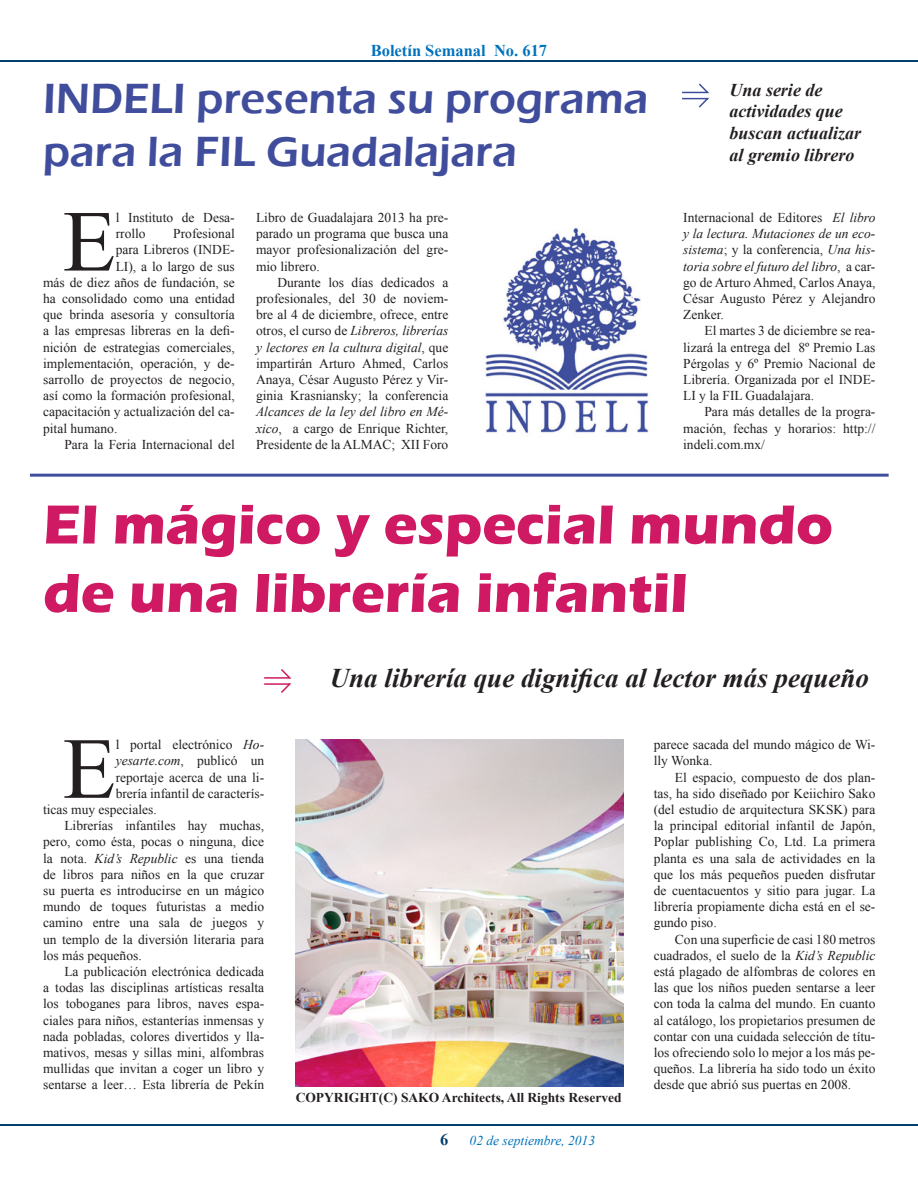
<style>
.page{position:relative;width:918px;height:1188px;background:#fff}
.page>*{position:absolute;margin:0;border:0;box-sizing:border-box;transform-origin:0 0}
.Cuerpo_de_Texto{font:86.85px "Times New Roman";color:#231f20}
.Cabeza_principal{font:700 57px/68.4px "Eras ITC";color:#cf1963}
.Cabeza_secundaria{font:600 43.5px/52.2px "Eras ITC";color:#404d9c}
.Bajada{font:italic 700 27px "Times New Roman";color:#231f20}
.Bajada-2{font:italic 700 18px/21.6px "Times New Roman";color:#231f20}
.t1{font:700 16.5px "Times New Roman";color:#0072bc}
.t2{font:700 16.5px "Times New Roman";color:#004071}
.Cuerpo_de_Texto-2{font:13.5px/16.2px "Times New Roman";color:#231f20;text-align:justify}
.Pie_de_foto{font:700 13.5px "Times New Roman";color:#231f20}
.Cuerpo_de_Texto-3{font:italic 13.5px "Times New Roman";color:#231f20}
.t3{font:italic 13.5px "Times New Roman";color:#0072bc}
.s1{font-style:italic}
.s2{font-style:normal}
</style>
<div class="page">
<hr style="left:1px;top:1124px;width:917px;height:2px;background:#004071">
<hr style="left:1px;top:60px;width:917px;height:2px;background:#004071">
<svg style="left:682px;top:83px;width:28px;height:25px"></svg>
<svg style="left:264px;top:669px;width:28px;height:24px"></svg>
<img style="left:485px;top:228px;width:164px;height:206px">
<hr style="left:30px;top:474px;width:859px;height:3px;background:#404d9c">
<img style="left:296px;top:740px;width:327px;height:347px">
<p class="t1" style="left:371px;top:39px;width:178px">Boletín Semanal No. 617</p>
<p class="Cabeza_secundaria" style="left:43px;top:73px;width:607px">INDELI presenta su programa para la FIL Guadalajara</p>
<p class="Bajada-2" style="left:729px;top:78px;width:133px">Una serie de actividades que buscan actualizar al gremio librero</p>
<p class="Cuerpo_de_Texto-2" style="left:256px;top:209px;width:194px">Libro de Guadalajara 2013 ha pre&shy;parado un programa que busca una mayor profesionalización del gre&shy;mio librero.</p>
<p class="Cuerpo_de_Texto-2" style="left:256px;top:274px;width:194px;text-indent:21px">Durante los días dedicados a profesionales, del 30 de noviem&shy;bre al 4 de diciembre, ofrece, entre otros, el curso de <span class="s1">Libreros, librerías y lectores en la cultura digital</span>, que impartirán Arturo Ahmed, Carlos Anaya, César Augusto Pérez y Vir&shy;ginia Krasniansky; la conferencia <span class="s1">Alcances de la ley del libro en Mé&shy;xico</span>, a cargo de Enrique Richter, Presidente de la ALMAC; XII Foro</p>
<p class="Cuerpo_de_Texto" style="left:63px;top:183px;width:55px">E</p>
<p class="Cuerpo_de_Texto-2" style="left:116px;top:209px;width:121px">l Instituto de Desa&shy;rrollo</p>
<p class="Cuerpo_de_Texto-2" style="left:683px;top:209px;width:194px">Internacional de Editores <span class="s1">El libro y la lectura. Mutaciones de un eco&shy;sistema</span>; y la conferencia, <span class="s1">Una his&shy;toria sobre el futuro del libro</span>, a car&shy;go de Arturo Ahmed, Carlos Anaya, César Augusto Pérez y Alejandro Zenker.</p>
<p class="Cuerpo_de_Texto-2" style="left:683px;top:323px;width:194px;text-indent:21px">El martes 3 de diciembre se rea&shy;lizará la entrega del 8º Premio Las Pérgolas y 6º Premio Nacional de Librería. Organizada por el INDE-LI y la FIL Guadalajara.</p>
<p class="Cuerpo_de_Texto-2" style="left:683px;top:404px;width:194px;text-indent:21px">Para más detalles de la progra&shy;mación, fechas y horarios: http:// indeli.com.mx/</p>
<p class="Cuerpo_de_Texto-2" style="left:173px;top:225px;width:63px">Profesional</p>
<p class="Cuerpo_de_Texto-2" style="left:116px;top:242px;width:121px">para Libreros (INDE-</p>
<p class="Cuerpo_de_Texto-2" style="left:116px;top:258px;width:121px">LI), a lo largo de sus</p>
<p class="Cuerpo_de_Texto-2" style="left:43px;top:274px;width:193px">más de diez años de fundación, se</p>
<p class="Cuerpo_de_Texto-2" style="left:43px;top:290px;width:193px">ha consolidado como una entidad</p>
<p class="Cuerpo_de_Texto-2" style="left:43px;top:306px;width:193px">que brinda asesoría y consultoría</p>
<p class="Cuerpo_de_Texto-2" style="left:43px;top:323px;width:193px">a las empresas libreras en la defi-</p>
<p class="Cuerpo_de_Texto-2" style="left:43px;top:339px;width:193px">nición de estrategias comerciales,</p>
<p class="Cuerpo_de_Texto-2" style="left:43px;top:355px;width:193px">implementación, operación, y de-</p>
<p class="Cuerpo_de_Texto-2" style="left:43px;top:371px;width:193px">sarrollo de proyectos de negocio,</p>
<p class="Cuerpo_de_Texto-2" style="left:43px;top:387px;width:193px">así como la formación profesional,</p>
<p class="Cuerpo_de_Texto-2" style="left:43px;top:404px;width:193px">capacitación y actualización del ca-</p>
<p class="Cuerpo_de_Texto-2" style="left:43px;top:420px;width:76px">pital humano.</p>
<p class="Cuerpo_de_Texto-2" style="left:64px;top:436px;width:172px">Para la Feria Internacional del</p>
<p class="Cabeza_principal" style="left:43px;top:491px;width:791px">El mágico y especial mundo de una librería infantil</p>
<p class="Cuerpo_de_Texto" style="left:63px;top:710px;width:55px">E</p>
<p class="Cuerpo_de_Texto-2" style="left:116px;top:736px;width:150px">l portal electrónico <span class="s1">Ho-</span></p>
<p class="Cuerpo_de_Texto-3" style="left:116px;top:752px;width:150px">yesarte.com<span class="s2">, publicó un</span></p>
<p class="Cuerpo_de_Texto-2" style="left:116px;top:769px;width:150px">reportaje acerca de una li-</p>
<p class="Cuerpo_de_Texto-2" style="left:116px;top:785px;width:150px">brería infantil de caracterís-</p>
<p class="Cuerpo_de_Texto-2" style="left:43px;top:801px;width:115px">ticas muy especiales.</p>
<p class="Cuerpo_de_Texto-2" style="left:43px;top:817px;width:223px;text-indent:21px">Librerías infantiles hay muchas, pero, como ésta, pocas o ninguna, dice la nota. <span class="s1">Kid’s Republic</span> es una tienda de libros para niños en la que cruzar su puerta es introducirse en un mágico mundo de toques futuristas a medio camino entre una sala de juegos y un templo de la diversión literaria para los más pequeños.</p>
<p class="Cuerpo_de_Texto-2" style="left:43px;top:963px;width:223px;text-indent:21px">La publicación electrónica dedicada a todas las disciplinas artísticas resalta los toboganes para libros, naves espa&shy;ciales para niños, estanterías inmensas y nada pobladas, colores divertidos y lla&shy;mativos, mesas y sillas mini, alfombras mullidas que invitan a coger un libro y sentarse a leer… Esta librería de Pekín</p>
<p class="Bajada" style="left:330px;top:659px;width:541px">Una librería que dignifica al lector más pequeño</p>
<p class="Pie_de_foto" style="left:296px;top:1089px;width:327px">COPYRIGHT(C) SAKO Architects, All Rights Reserved</p>
<p class="t2" style="left:440px;top:1129px;width:10px">6</p>
<p class="t3" style="left:470px;top:1131px;width:127px">02 de septiembre, 2013</p>
<p class="Cuerpo_de_Texto-2" style="left:654px;top:736px;width:223px">parece sacada del mundo mágico de Wi&shy;lly Wonka.</p>
<p class="Cuerpo_de_Texto-2" style="left:654px;top:769px;width:223px;text-indent:21px">El espacio, compuesto de dos plan&shy;tas, ha sido diseñado por Keiichiro Sako (del estudio de arquitectura SKSK) para la principal editorial infantil de Japón, Poplar publishing Co, Ltd. La primera planta es una sala de actividades en la que los más pequeños pueden disfrutar de cuentacuentos y sitio para jugar. La librería propiamente dicha está en el se&shy;gundo piso.</p>
<p class="Cuerpo_de_Texto-2" style="left:654px;top:931px;width:223px;text-indent:21px">Con una superficie de casi 180 metros cuadrados, el suelo de la <span class="s1">Kid’s Republic </span>está plagado de alfombras de colores en las que los niños pueden sentarse a leer con toda la calma del mundo. En cuanto al catálogo, los propietarios presumen de contar con una cuidada selección de títu&shy;los ofreciendo solo lo mejor a los más pe&shy;queños. La librería ha sido todo un éxito desde que abrió sus puertas en 2008.</p>
</div>
